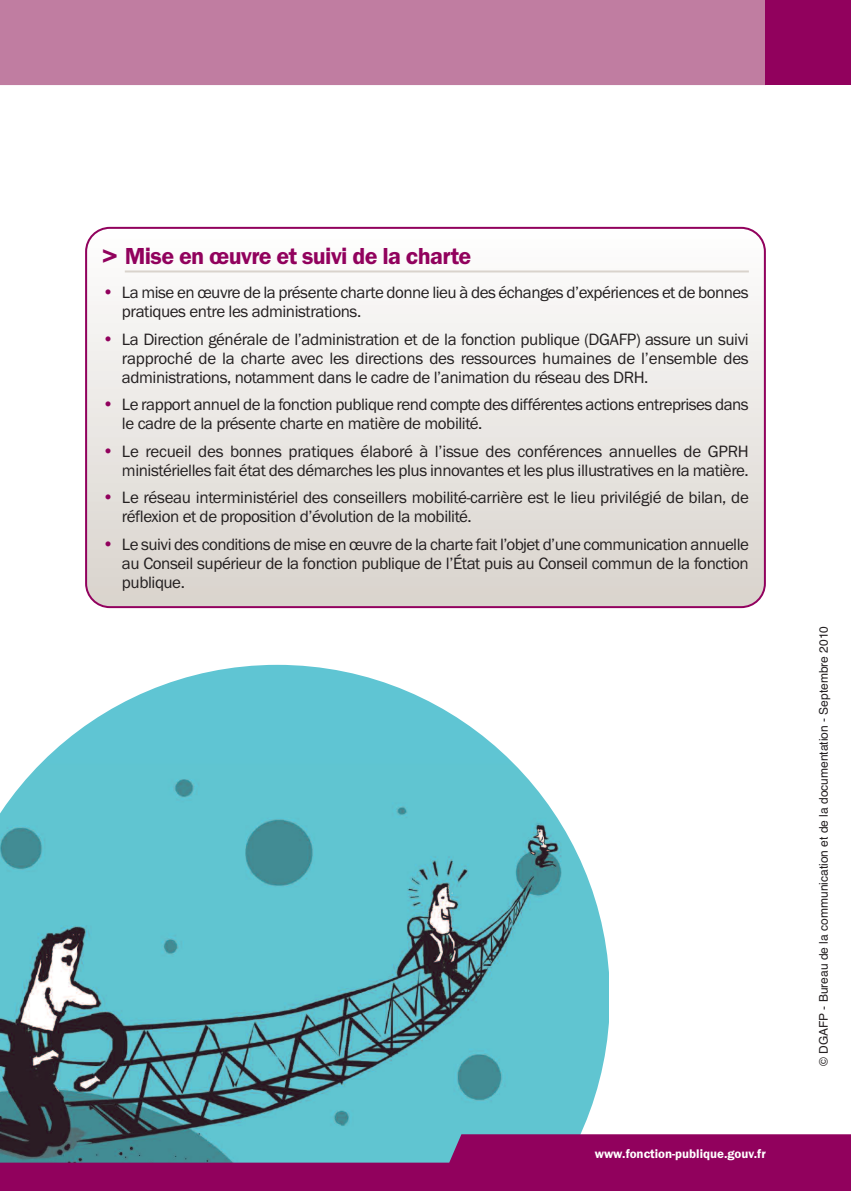
<style>
.page{position:relative;width:851px;height:1191px;background:#fff}
.page>*{position:absolute;margin:0;border:0;box-sizing:border-box;transform-origin:0 0}
.t1{font:600 24px "Franklin Gothic Itc T";letter-spacing:-.025em;color:#91015d;scale:1.3 1}
.t2{font:17px/19px "Franklin Gothic Itc T";letter-spacing:-.025em;color:#231f20}
.t3{font:600 13px "Franklin Gothic Itc T";color:#fff}
.t4{font:12px "Helvetica";color:#231f20}
.s1{font-size:18px;color:#91015d}
</style>
<div class="page">
<img style="left:0;top:665px;width:608px;height:469px">
<svg style="left:85px;top:227px;width:680px;height:381px"></svg>
<svg style="left:0;top:1134px;width:850px;height:57px;background:#7f2b70"></svg>
<hr style="left:850px;top:765px;width:1px;height:426px;background:#91015d">
<svg style="left:850px;top:0;width:1px;height:28px"></svg>
<hr style="left:125px;top:270px;width:623px;height:2px;background:#d9d3cc">
<div style="left:0;top:0;width:765px;height:85px;background:#c07da1"></div>
<div style="left:765px;top:0;width:85px;height:85px;background:#91015d"></div>
<h1 class="t1" style="left:102px;top:242px;width:285px">&gt; Mise en œuvre et suivi de la charte</h1>
<p class="t2" style="left:122px;top:283px;width:628px;text-indent:-20px"><span class="s1">•</span> La mise en œuvre de la présente charte donne lieu à des échanges d’expériences et de bonnes pratiques entre les administrations.</p>
<p class="t2" style="left:122px;top:329px;width:628px;text-align:justify;text-indent:-20px"><span class="s1">•</span> La Direction générale de l’administration et de la fonction publique (DGAFP) assure un suivi rapproché de la charte avec les directions des ressources humaines de l’ensemble des administrations, notamment dans le cadre de l’animation du réseau des DRH.</p>
<p class="t2" style="left:122px;top:395px;width:628px;text-indent:-20px"><span class="s1">•</span> Le rapport annuel de la fonction publique rend compte des différentes actions entreprises dans le cadre de la présente charte en matière de mobilité.</p>
<p class="t2" style="left:102px;top:441px;width:648px;text-align:right"><span class="s1">•</span> Le recueil des bonnes pratiques élaboré à l’issue des conférences annuelles de GPRH ministérielles fait état des démarches les plus innovantes et les plus illustratives en la matière.</p>
<p class="t2" style="left:122px;top:488px;width:628px;text-indent:-20px"><span class="s1">•</span> Le réseau interministériel des conseillers mobilité-carrière est le lieu privilégié de bilan, de réflexion et de proposition d’évolution de la mobilité.</p>
<p class="t2" style="left:122px;top:534px;width:628px;text-align:justify;text-indent:-20px"><span class="s1">•</span> Le suivi des conditions de mise en œuvre de la charte fait l’objet d’une communication annuelle au Conseil supérieur de la fonction publique de l’État puis au Conseil commun de la fonction publique.</p>
<p class="t3" style="left:594px;top:1146px;width:173px">www.fonction-publique.gouv.fr</p>
<p class="t4" style="left:816px;top:1066px;width:442px;rotate:-90deg">© DGAFP - Bureau de la communication et de la documentation - Septembre 2010</p>
</div>
